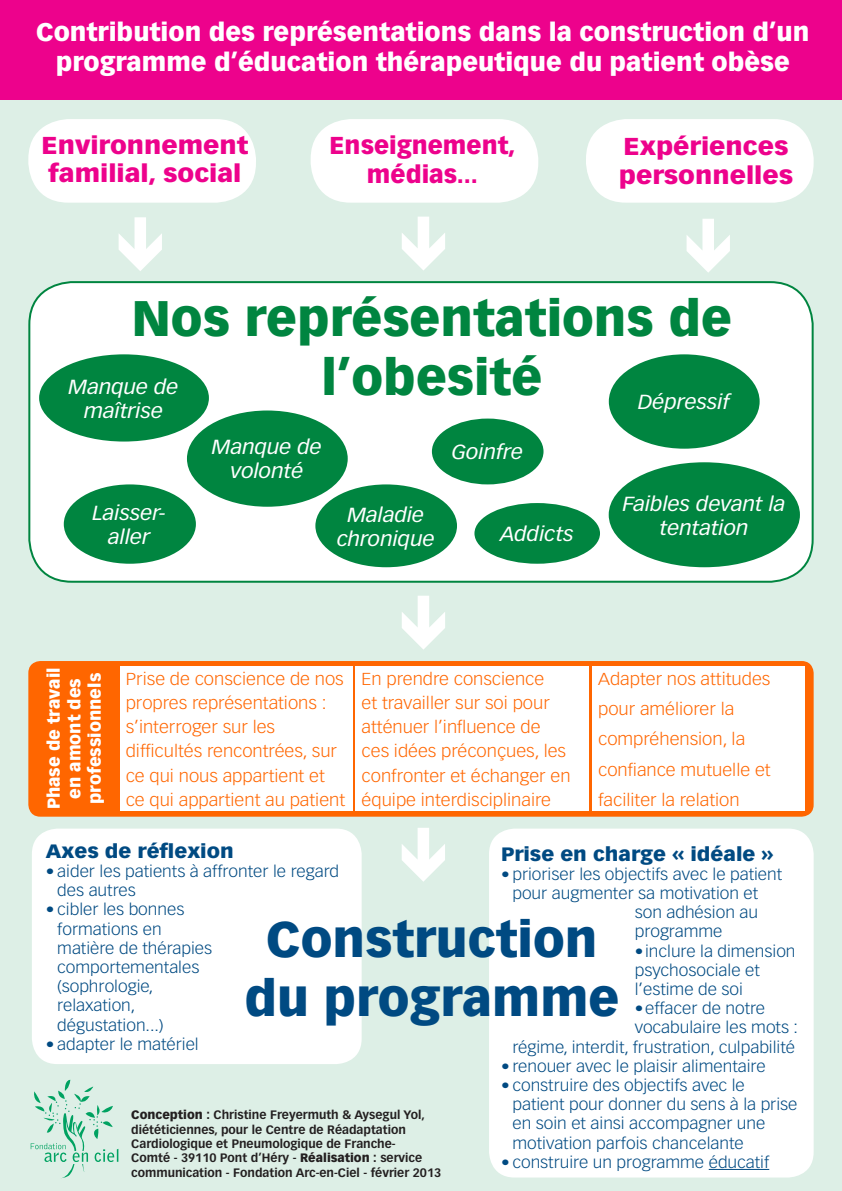
<style>
.page{position:relative;width:842px;height:1191px;background:#ddefe6}
.page>*{position:absolute;margin:0;border:0;box-sizing:border-box;transform-origin:0 0}
.t1{font:900 49px/58.8px "Vectora LT Std";color:#008540;text-align:center}
.t2{font:900 49px/58.8px "Vectora LT Std";color:#004a82;text-align:center}
.t3{font:900 25px/30px "Vectora LT Std";color:#fff;text-align:center}
.t4{font:900 24px/28.8px "Vectora LT Std";color:#ed028c;scale:1.08 1}
.t5{font:900 24px/28.8px "Vectora LT Std";color:#ed028c;text-align:center}
.t6{font:italic 20px/24px "Vectora LT Std";color:#fff;text-align:center;scale:1.08 1}
.t7{font:900 19px "Vectora LT Std";color:#004a82;scale:1.08 1}
.t8{font:300 17px/24px "Vectora LT Std";color:#f60;scale:1.08 1}
.t9{font:900 17px/20.4px "Vectora LT Std";color:#fff;text-align:center}
.t10{font:300 16px/19.2px "Vectora LT Std";color:#004a82;scale:1.08 1}
.t11{font:700 12px/14.4px "Vectora LT Std";color:#231f20}
.s1{font-weight:900}
</style>
<div class="page">
<div style="left:0;top:0;width:842px;height:99px;background:#ed028c"></div>
<div style="left:311px;top:119px;width:227px;height:84px;background:#fff;border-radius:40px"></div>
<div style="left:586px;top:119px;width:228px;height:84px;background:#fff;border-radius:40px"></div>
<div style="left:29px;top:282px;width:784px;height:300px;background:#fff;border-radius:43px"></div>
<div style="left:28px;top:281px;width:786px;height:302px;border:2px solid #008540;border-radius:43px"></div>
<div style="left:28px;top:661px;width:786px;height:155px;background:#f60;border-radius:12px"></div>
<div style="left:28px;top:119px;width:228px;height:84px;background:#fff;border-radius:40px"></div>
<div style="left:120px;top:666px;width:232px;height:145px;background:#fff"></div>
<div style="left:356px;top:666px;width:233px;height:145px;background:#fff"></div>
<div style="left:592px;top:666px;width:213px;height:145px;background:#fff"></div>
<div style="left:32px;top:828px;width:330px;height:236px;background:#fff;border-radius:26px"></div>
<div style="left:489px;top:828px;width:325px;height:349px;background:#fff;border-radius:26px"></div>
<hr style="left:709px;top:1169px;width:60px;height:1px;background:#004a82">
<div style="left:187px;top:410px;width:161px;height:97px;background:#008540;border-radius:50%"></div>
<div style="left:474px;top:503px;width:126px;height:61px;background:#008540;border-radius:50%"></div>
<div style="left:39px;top:354px;width:170px;height:87px;background:#008540;border-radius:50%"></div>
<div style="left:609px;top:462px;width:191px;height:105px;background:#008540;border-radius:50%"></div>
<div style="left:315px;top:484px;width:142px;height:83px;background:#008540;border-radius:50%"></div>
<div style="left:609px;top:354px;width:151px;height:95px;background:#008540;border-radius:50%"></div>
<div style="left:432px;top:418px;width:111px;height:66px;background:#008540;border-radius:50%"></div>
<div style="left:64px;top:484px;width:132px;height:80px;background:#008540;border-radius:50%"></div>
<svg style="left:31px;top:1079px;width:87px;height:99px"></svg>
<p class="t3" style="left:36px;top:17px;width:775px">Contribution des représentations dans la construction d’un programme d’éducation thérapeutique du patient obèse</p>
<p class="t4" style="left:41px;top:130px;width:193px">Environnement familial, social</p>
<p class="t5" style="left:329px;top:130px;width:187px">Enseignement, médias...</p>
<p class="t4" style="left:619px;top:132px;width:163px">Expériences personnelles</p>
<p class="t1" style="left:132px;top:289px;width:601px">Nos représentations de l’obesité</p>
<p class="t6" style="left:69px;top:375px;width:103px">Manque de maîtrise</p>
<p class="t6" style="left:638px;top:390px;width:86px">Dépressif</p>
<p class="t6" style="left:92px;top:501px;width:70px">Laisser&shy;aller</p>
<p class="t6" style="left:212px;top:435px;width:103px">Manque de volonté</p>
<p class="t6" style="left:337px;top:503px;width:92px">Maladie chronique</p>
<p class="t6" style="left:452px;top:440px;width:67px">Goinfre</p>
<p class="t6" style="left:500px;top:522px;width:70px">Addicts</p>
<p class="t6" style="left:623px;top:492px;width:152px">Faibles devant la tentation</p>
<p class="t9" style="left:44px;top:809px;width:143px;rotate:-90deg">Phase de travail</p>
<p class="t9" style="left:64px;top:804px;width:133px;rotate:-90deg">en amont des professionnels</p>
<p class="t8" style="left:362px;top:667px;width:195px">En prendre conscience<br>et travailler sur soi pour atténuer l’influence de ces idées préconçues, les confronter et échanger en équipe interdisciplinaire</p>
<p class="t8" style="left:598px;top:664px;width:161px;line-height:30px">Adapter nos attitudes pour améliorer la compréhension, la confiance mutuelle et faciliter la relation</p>
<p class="t7" style="left:46px;top:839px;width:175px">Axes de réflexion</p>
<p class="t10" style="left:57px;top:862px;width:262px;text-indent:-11px">• aider les patients à affronter le regard des autres</p>
<p class="t10" style="left:57px;top:900px;width:145px;text-indent:-11px">• cibler les bonnes formations en matière de thérapies comportementales (sophrologie, relaxation, dégustation...)</p>
<p class="t10" style="left:46px;top:1034px;width:143px">• adapter le matériel</p>
<p class="t8" style="left:126px;top:667px;width:203px">Prise de conscience de nos propres représentations : s’interroger sur les difficultés rencontrées, sur ce qui nous appartient et</p>
<p class="t8" style="left:126px;top:787px;width:205px">ce qui appartient au patient</p>
<p class="t7" style="left:501px;top:842px;width:254px">Prise en charge « idéale »</p>
<p class="t10" style="left:501px;top:864px;width:262px">• prioriser les objectifs avec le patient</p>
<p class="t10" style="left:512px;top:884px;width:229px">pour augmenter sa motivation et</p>
<p class="t10" style="left:635px;top:903px;width:116px">son adhésion au</p>
<p class="t10" style="left:635px;top:922px;width:83px">programme</p>
<p class="t10" style="left:635px;top:941px;width:150px">• inclure la dimension psychosociale et l’estime de soi</p>
<p class="t10" style="left:635px;top:999px;width:122px">• effacer de notre</p>
<p class="t10" style="left:635px;top:1018px;width:153px">vocabulaire les mots :</p>
<p class="t10" style="left:512px;top:1037px;width:263px">régime, interdit, frustration, culpabilité</p>
<p class="t10" style="left:501px;top:1056px;width:246px">• renouer avec le plaisir alimentaire</p>
<p class="t10" style="left:512px;top:1076px;width:265px;text-indent:-11px">• construire des objectifs avec le patient pour donner du sens à la prise en soin et ainsi accompagner une motivation parfois chancelante</p>
<p class="t10" style="left:501px;top:1152px;width:250px">• construire un programme éducatif</p>
<p class="t2" style="left:244px;top:909px;width:376px">Construction du programme</p>
<p class="t11" style="left:131px;top:1107px;width:311px"><span class="s1">Conception :</span> Christine Freyermuth &amp; Aysegul Yol, diététiciennes, pour le Centre de Réadaptation Cardiologique et Pneumologique de Franche-<br>Comté - 39110 Pont d’Héry - <span class="s1">Réalisation :</span> service communication - Fondation Arc-en-Ciel - février 2013</p>
</div>
